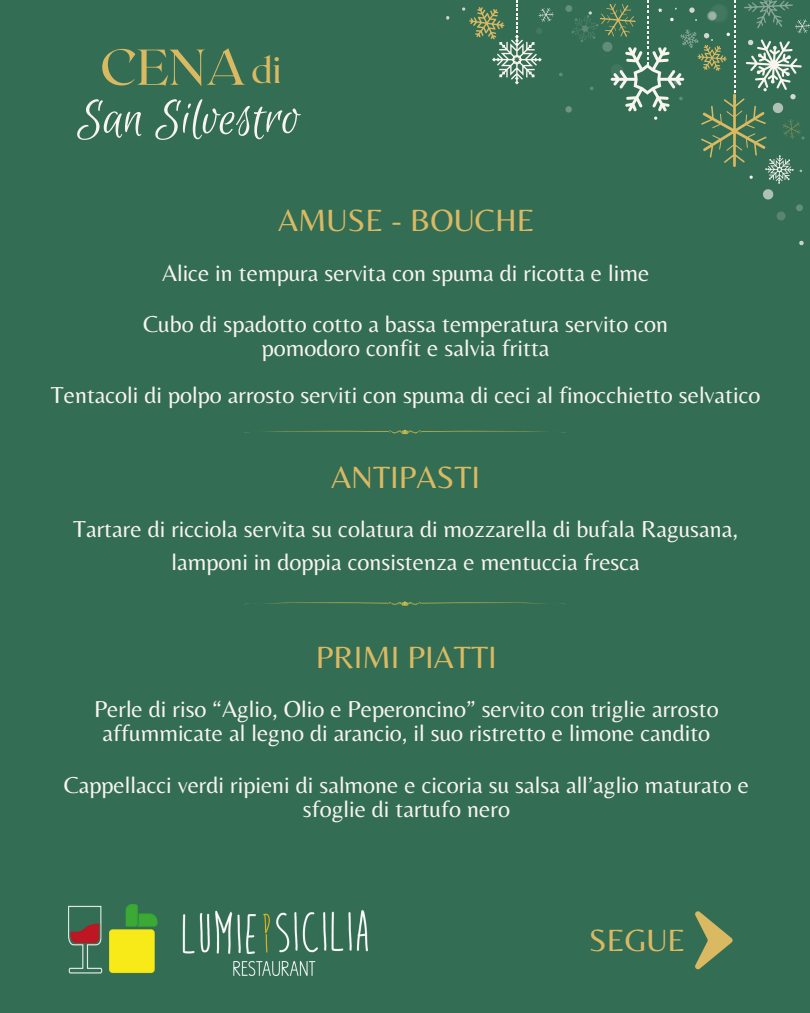
<style>
.page{position:relative;width:810px;height:1013px;background:#fff}
.page>*{position:absolute;margin:0;border:0;box-sizing:border-box;transform-origin:0 0}
.t1{font:54.4px "Euphoria Script";color:#f8f4ee}
.t2{font:50.3px "Roxborough CF";color:#dab963}
.t3{font:36.6px "Roxborough CF";color:#dab963}
.t4{font:32px "Belleza";color:#dab963}
.t5{font:24px/24px "Belleza";color:#f8f4ee;text-align:center}
</style>
<div class="page">
<div style="left:0;top:0;width:810px;height:1012px;background:#336d53"></div>
<svg style="left:695px;top:911px;width:38px;height:58px"></svg>
<svg style="left:799px;top:240px;width:5px;height:5px"></svg>
<svg style="left:446px;top:16px;width:4px;height:4px"></svg>
<svg style="left:462px;top:0;width:348px;height:220px"></svg>
<img style="left:69px;top:905px;width:299px;height:70px">
<svg style="left:244px;top:429px;width:322px;height:5px"></svg>
<svg style="left:244px;top:601px;width:322px;height:5px"></svg>
<p class="t2" style="left:100px;top:34px;width:148px">CENA</p>
<p class="t3" style="left:251px;top:47px;width:32px">di</p>
<p class="t1" style="left:77px;top:89px;width:224px">San Silvestro</p>
<p class="t4" style="left:278px;top:202px;width:258px">AMUSE - BOUCHE</p>
<p class="t5" style="left:162px;top:260px;width:489px">Alice in tempura servita con spuma di ricotta e lime</p>
<p class="t5" style="left:143px;top:311px;width:527px">Cubo di spadotto cotto a bassa temperatura servito con</p>
<p class="t5" style="left:262px;top:335px;width:289px">pomodoro confit e salvia fritta</p>
<p class="t5" style="left:51px;top:383px;width:711px">Tentacoli di polpo arrosto serviti con spuma di ceci al finocchietto selvatico</p>
<p class="t4" style="left:331px;top:458px;width:150px">ANTIPASTI</p>
<p class="t5" style="left:73px;top:512px;width:666px;line-height:33px">Tartare di ricciola servita su colatura di mozzarella di bufala Ragusana, lamponi in doppia consistenza e mentuccia fresca</p>
<p class="t4" style="left:316px;top:638px;width:182px">PRIMI PIATTI</p>
<p class="t5" style="left:94px;top:696px;width:626px">Perle di riso “Aglio, Olio e Peperoncino” servito con triglie arrosto affummicate al legno di arancio, il suo ristretto e limone candito</p>
<p class="t5" style="left:64px;top:772px;width:687px">Cappellacci verdi ripieni di salmone e cicoria su salsa all’aglio maturato e sfoglie di tartufo nero</p>
<p class="t4" style="left:589px;top:921px;width:98px">SEGUE</p>
</div>
